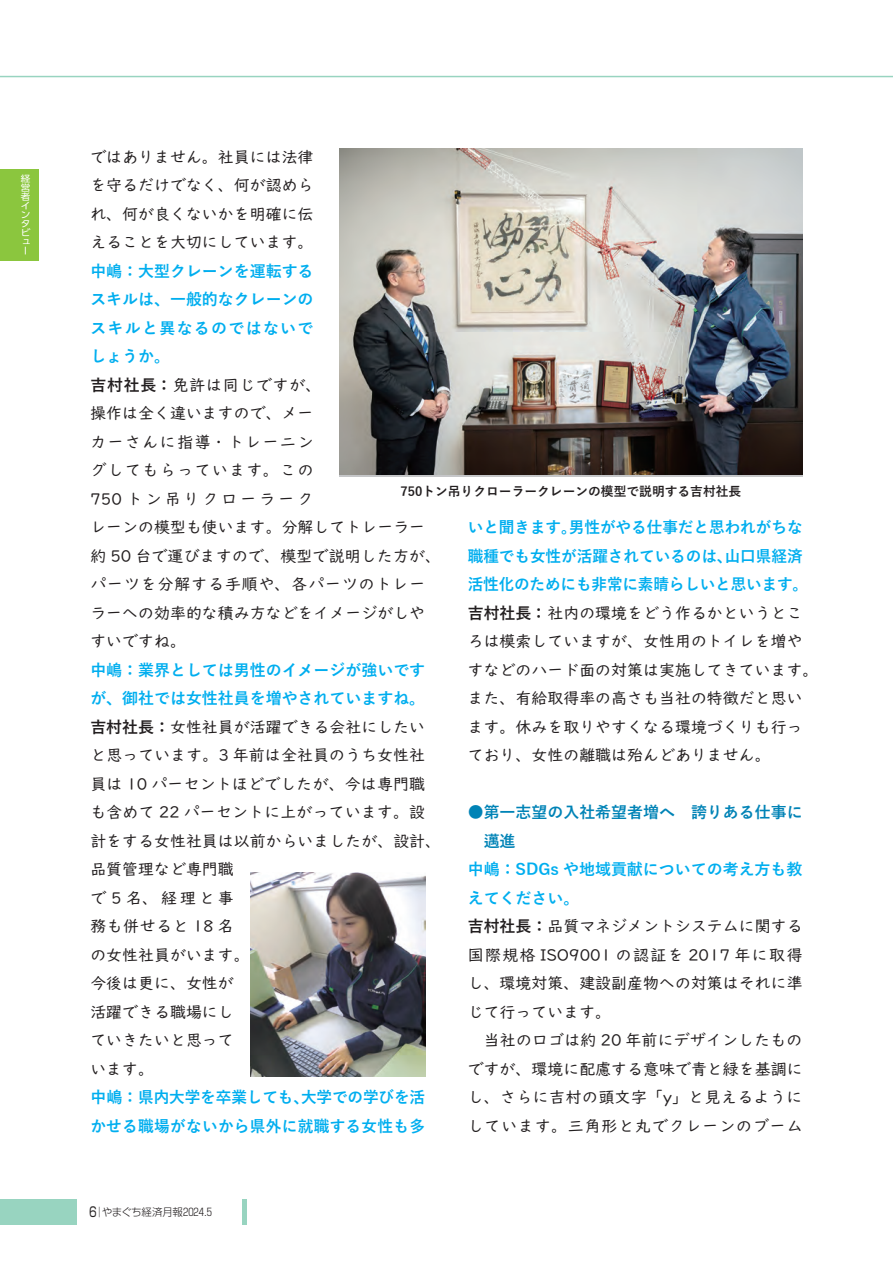
<style>
.page{position:relative;width:893px;height:1263px;background:#fff}
.page>*{position:absolute;margin:0;border:0;box-sizing:border-box;transform-origin:0 0}
.t1{font:15.9px/28.5px "UD Digi Kyokasho NP R";color:#231f20}
.t2{font:700 15.9px/28.5px "Yu Gothic";color:#00aeef}
.t3{font:700 15.9px/28.5px "Yu Gothic";letter-spacing:.02em;color:#00aeef}
.t4{font:700 15.9px/28.5px "Yu Gothic";color:#0083b6}
.t5{font:700 12.75px "Yu Gothic";color:#231f20}
.t6{font:300 10.5px "Shin Go Pro";letter-spacing:-.005em;color:#231f20}
.t7{font:9px/9px "UD Shin Go Pro";color:#fff;scale:1.06 1}
.s1{font-family:"Yu Gothic";font-weight:700}
.s2{font-weight:400;font-size:13.5px}
</style>
<div class="page">
<img style="left:339px;top:149px;width:464px;height:325px">
<img style="left:251px;top:872px;width:174px;height:204px">
<div style="left:0;top:169px;width:38px;height:92px;background:#8bc63e"></div>
<div style="left:0;top:1199px;width:77px;height:26px;background:#98d4c0"></div>
<div style="left:242px;top:1199px;width:5px;height:26px;background:#98d4c0"></div>
<hr style="left:0;top:76px;width:893px;height:1px;background:#98d4c0">
<p class="t7" style="left:21px;top:174px;width:11px">経営者インタビュー</p>
<p class="t1" style="left:90px;top:143px;width:225px;text-align:justify">ではありません。社員には法律を守るだけでなく、何が認められ、何が良くないかを明確に伝えることを大切にしています。</p>
<p class="t2" style="left:90px;top:257px;width:225px;text-align:justify">中嶋：大型クレーンを運転するスキルは、一般的なクレーンのスキルと異なるのではないでしょうか。</p>
<p class="t1" style="left:90px;top:371px;width:352px"><span class="s1">吉村社長：</span>免許は同じですが、<br>操作は全く違いますので、メー<br>カーさんに指導・トレーニン<br>グしてもらっています。この<br>750トン吊りクローラーク<br>レーンの模型も使います。分解してトレーラー約 50 台で運びますので、模型で説明した方が、パーツを分解する手順や、各パーツのトレーラーへの効率的な積み方などをイメージがしやすいですね。</p>
<p class="t2" style="left:90px;top:656px;width:336px">中嶋：業界としては男性のイメージが強いですが、御社では女性社員を増やされていますね。</p>
<p class="t1" style="left:90px;top:713px;width:352px"><span class="s1">吉村社長：</span>女性社員が活躍できる会社にしたいと思っています。3 年前は全社員のうち女性社員は 10 パーセントほどでしたが、今は専門職も含めて 22 パーセントに上がっています。設計をする女性社員は以前からいましたが、設計、品質管理など専門職<br>で5名、経理と事<br>務も併せると 18 名<br>の女性社員がいます。<br>今後は更に、女性が<br>活躍できる職場にし<br>ていきたいと思って<br>います。</p>
<p class="t3" style="left:90px;top:1083px;width:336px">中嶋：県内大学を卒業しても、大学での学びを活かせる職場がないから県外に就職する女性も多</p>
<p class="t5" style="left:400px;top:484px;width:342px">750トン吊りクローラークレーンの模型で説明する吉村社長</p>
<p class="t2" style="left:468px;top:513px;width:342px">いと聞きます。男性がやる仕事だと思われがちな職種でも女性が活躍されているのは、山口県経済活性化のためにも非常に素晴らしいと思います。</p>
<p class="t1" style="left:468px;top:599px;width:352px"><span class="s1">吉村社長：</span> 社内の環境をどう作るかというところは模索していますが、女性用のトイレを増やすなどのハード面の対策は実施してきています。また、有給取得率の高さも当社の特徴だと思います。休みを取りやすくなる環境づくりも行っており、女性の離職は殆んどありません。</p>
<p class="t4" style="left:484px;top:798px;width:320px;text-indent:-16px">●第一志望の入社希望者増へ　誇りある仕事に邁進</p>
<p class="t2" style="left:468px;top:855px;width:336px">中嶋：SDGs や地域貢献についての考え方も教えてください。</p>
<p class="t1" style="left:468px;top:912px;width:336px"><span class="s1">吉村社長：</span>品質マネジメントシステムに関する国際規格 ISO9001 の認証を 2017 年に取得し、環境対策、建設副産物への対策はそれに準じて行っています。<br>　当社のロゴは約 20 年前にデザインしたものですが、環境に配慮する意味で青と緑を基調にし、さらに吉村の頭文字「y」と見えるようにしています。三角形と丸でクレーンのブーム</p>
<p class="t6" style="left:89px;top:1203px;width:124px"><span class="s2">6</span>│やまぐち経済月報2024.5</p>
</div>
